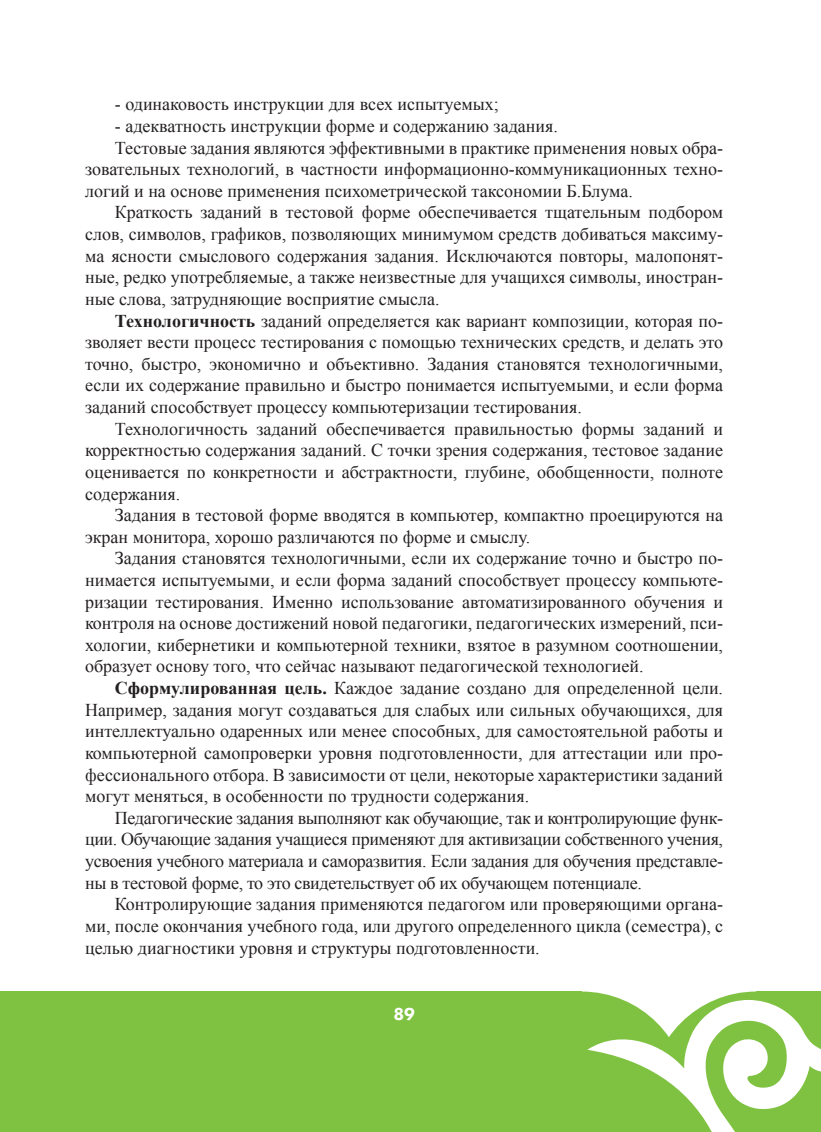
<style>
.page{position:relative;width:821px;height:1132px;background:#fff}
.page>*{position:absolute;margin:0;border:0;box-sizing:border-box;transform-origin:0 0}
.t1{font:18px "Times New Roman";color:#231f20}
.t2{font:18px "Times New Roman";letter-spacing:-.02em;color:#231f20}
.t3{font:800 18px "Futura New";color:#fff}
.s1{font-weight:700}
</style>
<div class="page">
<div style="left:0;top:991px;width:581px;height:140px;background:#7fc241"></div>
<svg style="left:581px;top:991px;width:240px;height:140px"></svg>
<p class="t1" style="left:115px;top:92px;width:385px">- одинаковость инструкции для всех испытуемых;</p>
<p class="t1" style="left:115px;top:114px;width:444px">- адекватность инструкции форме и содержанию задания.</p>
<p class="t1" style="left:115px;top:135px;width:610px">Тестовые задания являются эффективными в практике применения новых обра-</p>
<p class="t1" style="left:85px;top:157px;width:639px">зовательных технологий, в частности информационно-коммуникационных техно-</p>
<p class="t1" style="left:85px;top:179px;width:549px">логий и на основе применения психометрической таксономии Б.Блума.</p>
<p class="t1" style="left:115px;top:200px;width:610px">Краткость заданий в тестовой форме обеспечивается тщательным подбором</p>
<p class="t1" style="left:85px;top:222px;width:639px">слов, символов, графиков, позволяющих минимумом средств добиваться максиму-</p>
<p class="t1" style="left:85px;top:243px;width:639px">ма ясности смыслового содержания задания. Исключаются повторы, малопонят-</p>
<p class="t1" style="left:85px;top:265px;width:639px">ные, редко употребляемые, а также неизвестные для учащихся символы, иностран-</p>
<p class="t1" style="left:85px;top:287px;width:356px">ные слова, затрудняющие восприятие смысла.</p>
<p class="t1" style="left:115px;top:308px;width:610px"><span class="s1">Технологичность</span> заданий определяется как вариант композиции, которая по-</p>
<p class="t1" style="left:85px;top:330px;width:639px">зволяет вести процесс тестирования с помощью технических средств, и делать это</p>
<p class="t1" style="left:85px;top:351px;width:639px">точно, быстро, экономично и объективно. Задания становятся технологичными,</p>
<p class="t1" style="left:85px;top:373px;width:639px">если их содержание правильно и быстро понимается испытуемыми, и если форма</p>
<p class="t1" style="left:85px;top:395px;width:498px">заданий способствует процессу компьютеризации тестирования.</p>
<p class="t1" style="left:115px;top:416px;width:610px">Технологичность заданий обеспечивается правильностью формы заданий и</p>
<p class="t1" style="left:85px;top:438px;width:639px">корректностью содержания заданий. С точки зрения содержания, тестовое задание</p>
<p class="t1" style="left:85px;top:459px;width:639px">оценивается по конкретности и абстрактности, глубине, обобщенности, полноте</p>
<p class="t1" style="left:85px;top:481px;width:97px">содержания.</p>
<p class="t1" style="left:115px;top:503px;width:610px">Задания в тестовой форме вводятся в компьютер, компактно проецируются на</p>
<p class="t1" style="left:85px;top:524px;width:447px">экран монитора, хорошо различаются по форме и смыслу.</p>
<p class="t1" style="left:115px;top:546px;width:610px">Задания становятся технологичными, если их содержание точно и быстро по-</p>
<p class="t1" style="left:85px;top:567px;width:639px">нимается испытуемыми, и если форма заданий способствует процессу компьюте-</p>
<p class="t1" style="left:85px;top:589px;width:639px">ризации тестирования. Именно использование автоматизированного обучения и</p>
<p class="t1" style="left:85px;top:611px;width:639px">контроля на основе достижений новой педагогики, педагогических измерений, пси-</p>
<p class="t1" style="left:85px;top:632px;width:639px">хологии, кибернетики и компьютерной техники, взятое в разумном соотношении,</p>
<p class="t1" style="left:85px;top:654px;width:560px">образует основу того, что сейчас называют педагогической технологией.</p>
<p class="t1" style="left:115px;top:675px;width:610px"><span class="s1">Сформулированная цель.</span> Каждое задание создано для определенной цели.</p>
<p class="t1" style="left:85px;top:697px;width:639px">Например, задания могут создаваться для слабых или сильных обучающихся, для</p>
<p class="t1" style="left:85px;top:719px;width:639px">интеллектуально одаренных или менее способных, для самостоятельной работы и</p>
<p class="t1" style="left:85px;top:740px;width:639px">компьютерной самопроверки уровня подготовленности, для аттестации или про-</p>
<p class="t1" style="left:85px;top:762px;width:639px">фессионального отбора. В зависимости от цели, некоторые характеристики заданий</p>
<p class="t1" style="left:85px;top:783px;width:445px">могут меняться, в особенности по трудности содержания.</p>
<p class="t2" style="left:115px;top:805px;width:610px">Педагогические задания выполняют как обучающие, так и контролирующие функ-</p>
<p class="t2" style="left:85px;top:827px;width:639px">ции. Обучающие задания учащиеся применяют для активизации собственного учения,</p>
<p class="t2" style="left:85px;top:848px;width:639px">усвоения учебного материала и саморазвития. Если задания для обучения представле-</p>
<p class="t2" style="left:85px;top:870px;width:558px">ны в тестовой форме, то это свидетельствует об их обучающем потенциале.</p>
<p class="t1" style="left:115px;top:891px;width:610px">Контролирующие задания применяются педагогом или проверяющими органа-</p>
<p class="t1" style="left:85px;top:913px;width:639px">ми, после окончания учебного года, или другого определенного цикла (семестра), с</p>
<p class="t1" style="left:85px;top:935px;width:456px">целью диагностики уровня и структуры подготовленности.</p>
<p class="t3" style="left:393px;top:1002px;width:23px">89</p>
</div>
